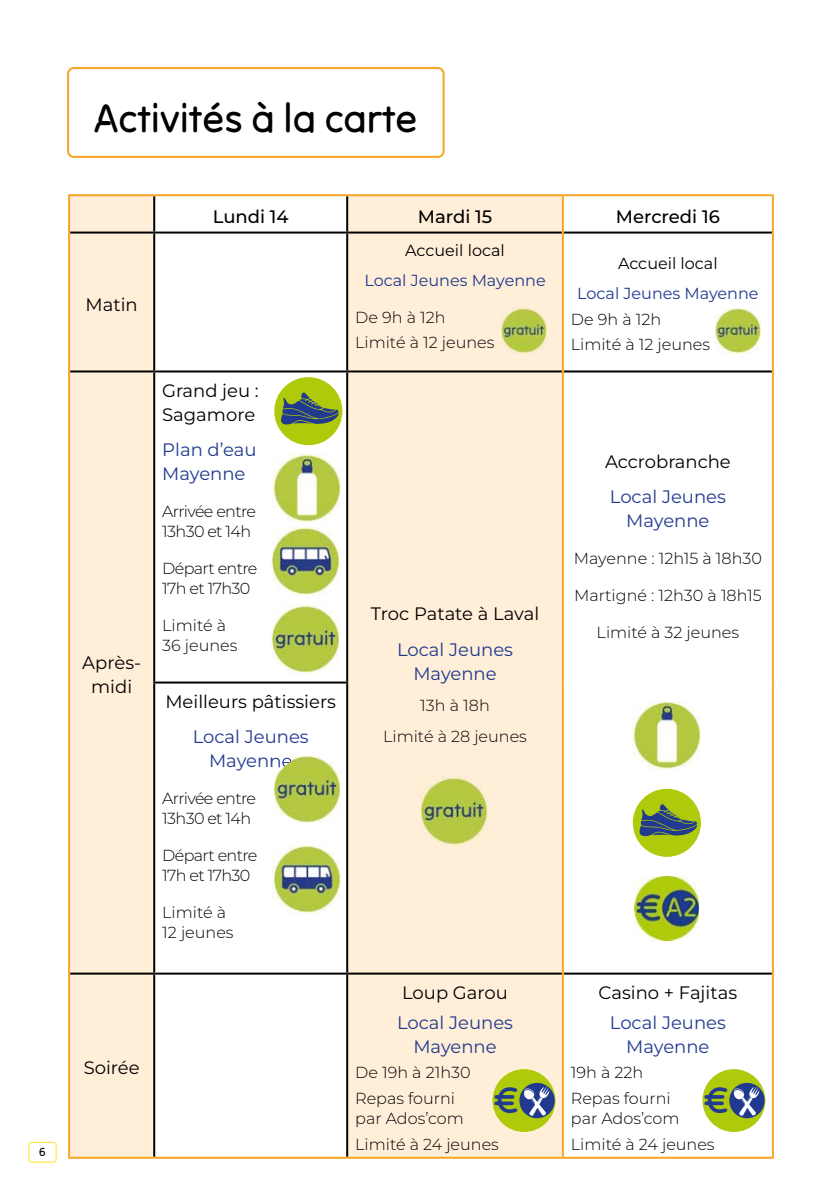
<style>
.page{position:relative;width:840px;height:1191px;background:#fff}
.page>*{position:absolute;margin:0;border:0;box-sizing:border-box;transform-origin:0 0}
.t1{font:40.6px "Tilt Neon";color:#213a8f}
.t2{font:40px "Tilt Neon";color:#000}
.t3{font:18px/24px "Montserrat";color:#000;text-align:center}
.t4{font:18px/24px "Montserrat";color:#213a8f;text-align:center}
.t5{font:500 18px "Montserrat";color:#000}
.t6{font:300 16px/25.6px "Montserrat";color:#000}
.t7{font:300 16px/20px "Montserrat";letter-spacing:-.04em;color:#000}
.t8{font:16px "Montserrat";color:#213a8f}
.t9{font:16px "Montserrat";color:#000}
.t10{font:12px "Tilt Neon";color:#000}
</style>
<div class="page">
<div style="left:28px;top:1141px;width:29px;height:21px;border:1px solid #ffe427;border-radius:3px"></div>
<svg style="left:70px;top:196px;width:491px;height:960px;fill:#ffeed8"></svg>
<hr style="left:153px;top:196px;width:2px;height:35px;background:#000">
<hr style="left:346px;top:196px;width:2px;height:35px;background:#000">
<hr style="left:70px;top:231px;width:84px;height:2px;background:#000">
<hr style="left:154px;top:231px;width:193px;height:2px;background:#000">
<hr style="left:153px;top:233px;width:2px;height:137px;background:#000">
<hr style="left:347px;top:231px;width:214px;height:2px;background:#000">
<hr style="left:346px;top:233px;width:2px;height:137px;background:#000">
<hr style="left:563px;top:231px;width:208px;height:2px;background:#000">
<hr style="left:70px;top:370px;width:84px;height:2px;background:#000">
<hr style="left:154px;top:370px;width:193px;height:2px;background:#000">
<hr style="left:153px;top:372px;width:2px;height:309px;background:#000">
<hr style="left:347px;top:370px;width:214px;height:2px;background:#000">
<hr style="left:346px;top:372px;width:2px;height:309px;background:#000">
<hr style="left:563px;top:370px;width:208px;height:2px;background:#000">
<hr style="left:153px;top:681px;width:195px;height:2px;background:#000">
<hr style="left:153px;top:683px;width:2px;height:289px;background:#000">
<hr style="left:346px;top:683px;width:2px;height:289px;background:#000">
<hr style="left:70px;top:972px;width:84px;height:2px;background:#000">
<hr style="left:154px;top:972px;width:193px;height:2px;background:#000">
<hr style="left:153px;top:974px;width:2px;height:182px;background:#000">
<hr style="left:347px;top:972px;width:214px;height:2px;background:#000">
<hr style="left:346px;top:974px;width:2px;height:182px;background:#000">
<hr style="left:563px;top:972px;width:208px;height:2px;background:#000">
<hr style="left:68px;top:194px;width:86px;height:2px;background:#f7a523">
<hr style="left:68px;top:196px;width:2px;height:36px;background:#f7a523">
<hr style="left:154px;top:194px;width:193px;height:2px;background:#f7a523">
<hr style="left:347px;top:194px;width:215px;height:2px;background:#f7a523">
<hr style="left:562px;top:194px;width:211px;height:2px;background:#f7a523">
<hr style="left:561px;top:196px;width:2px;height:36px;background:#f7a523">
<hr style="left:771px;top:196px;width:2px;height:36px;background:#f7a523">
<hr style="left:68px;top:232px;width:2px;height:139px;background:#f7a523">
<hr style="left:561px;top:232px;width:2px;height:139px;background:#f7a523">
<hr style="left:771px;top:232px;width:2px;height:139px;background:#f7a523">
<hr style="left:68px;top:371px;width:2px;height:311px;background:#f7a523">
<hr style="left:68px;top:682px;width:2px;height:291px;background:#f7a523">
<hr style="left:561px;top:371px;width:2px;height:311px;background:#f7a523">
<hr style="left:771px;top:371px;width:2px;height:311px;background:#f7a523">
<hr style="left:561px;top:682px;width:2px;height:291px;background:#f7a523">
<hr style="left:771px;top:682px;width:2px;height:291px;background:#f7a523">
<hr style="left:68px;top:973px;width:2px;height:183px;background:#f7a523">
<hr style="left:561px;top:973px;width:2px;height:183px;background:#f7a523">
<hr style="left:771px;top:973px;width:2px;height:183px;background:#f7a523">
<hr style="left:68px;top:1156px;width:86px;height:2px;background:#f7a523">
<hr style="left:154px;top:1156px;width:193px;height:2px;background:#f7a523">
<hr style="left:347px;top:1156px;width:215px;height:2px;background:#f7a523">
<hr style="left:562px;top:1156px;width:211px;height:2px;background:#f7a523">
<img style="left:271px;top:605px;width:68px;height:68px">
<img style="left:420px;top:777px;width:68px;height:68px">
<img style="left:273px;top:754px;width:68px;height:69px">
<img style="left:273px;top:754px;width:18px;height:17px">
<img style="left:271px;top:527px;width:68px;height:68px">
<img style="left:273px;top:845px;width:68px;height:68px">
<div style="left:67px;top:67px;width:377px;height:91px;border:2px solid #f7a523;border-radius:6px"></div>
<img style="left:632px;top:701px;width:68px;height:68px">
<img style="left:273px;top:454px;width:68px;height:68px">
<div style="left:632px;top:789px;width:68px;height:68px;background:#afca0b;border-radius:50%"></div>
<svg style="left:638px;top:804px;width:58px;height:32px"></svg>
<div style="left:274px;top:377px;width:68px;height:68px;background:#afca0b;border-radius:50%"></div>
<svg style="left:280px;top:392px;width:58px;height:33px"></svg>
<img style="left:501px;top:308px;width:45px;height:45px">
<img style="left:715px;top:308px;width:45px;height:45px">
<div style="left:492px;top:1069px;width:63px;height:63px;background:#afca0b;border-radius:50%"></div>
<svg style="left:519px;top:1082px;width:35px;height:36px"></svg>
<svg style="left:523px;top:1087px;width:26px;height:29px"></svg>
<div style="left:702px;top:1069px;width:63px;height:63px;background:#afca0b;border-radius:50%"></div>
<svg style="left:728px;top:1082px;width:36px;height:36px"></svg>
<svg style="left:732px;top:1087px;width:27px;height:29px"></svg>
<img style="left:634px;top:876px;width:64px;height:64px">
<p class="t10" style="left:39px;top:1142px;width:8px">6</p>
<h2 class="t2" style="left:93px;top:85px;width:325px">Activités à la carte</h2>
<p class="t3" style="left:85px;top:292px;width:54px">Matin</p>
<p class="t3" style="left:82px;top:650px;width:60px">Après&shy;midi</p>
<p class="t3" style="left:84px;top:1055px;width:57px">Soirée</p>
<p class="t5" style="left:213px;top:204px;width:77px">Lundi 14</p>
<p class="t5" style="left:417px;top:204px;width:76px">Mardi 15</p>
<p class="t5" style="left:615px;top:204px;width:105px">Mercredi 16</p>
<p class="t3" style="left:162px;top:378px;width:98px;text-align:left">Grand jeu :<br>Sagamore</p>
<p class="t4" style="left:162px;top:437px;width:96px;text-align:left">Plan d’eau<br>Mayenne</p>
<p class="t7" style="left:162px;top:501px;width:95px">Arrivée entre<br>13h30 et 14h</p>
<p class="t7" style="left:162px;top:558px;width:97px">Départ entre<br>17h et 17h30</p>
<p class="t6" style="left:162px;top:615px;width:77px;line-height:20px">Limité à<br>36 jeunes</p>
<p class="t3" style="left:165px;top:689px;width:172px">Meilleurs pâtissiers</p>
<p class="t4" style="left:193px;top:724px;width:117px">Local Jeunes<br>Mayenne</p>
<p class="t7" style="left:162px;top:788px;width:95px">Arrivée entre<br>13h30 et 14h</p>
<p class="t7" style="left:162px;top:845px;width:97px">Départ entre<br>17h et 17h30</p>
<p class="t6" style="left:162px;top:902px;width:73px;line-height:20px">Limité à<br>12 jeunes</p>
<p class="t9" style="left:405px;top:239px;width:101px">Accueil local</p>
<p class="t8" style="left:364px;top:269px;width:183px">Local Jeunes Mayenne</p>
<p class="t6" style="left:355px;top:304px;width:141px">De 9h à 12h<br>Limité à 12 jeunes</p>
<p class="t9" style="left:617px;top:252px;width:101px">Accueil local</p>
<p class="t8" style="left:577px;top:282px;width:183px">Local Jeunes Mayenne</p>
<p class="t6" style="left:570px;top:305px;width:141px">De 9h à 12h<br>Limité à 12 jeunes</p>
<p class="t3" style="left:370px;top:601px;width:170px">Troc Patate à Laval</p>
<p class="t4" style="left:397px;top:636px;width:117px">Local Jeunes<br>Mayenne</p>
<p class="t6" style="left:383px;top:689px;width:145px;line-height:31.4px;text-align:center">13h à 18h<br>Limité à 28 jeunes</p>
<p class="t3" style="left:604px;top:448px;width:127px">Accrobranche</p>
<p class="t4" style="left:609px;top:484px;width:117px">Local Jeunes<br>Mayenne</p>
<p class="t6" style="left:573px;top:545px;width:189px">Mayenne : 12h15 à 18h30</p>
<p class="t6" style="left:573px;top:582px;width:189px">Martigné : 12h30 à 18h15</p>
<p class="t6" style="left:596px;top:619px;width:144px">Limité à 32 jeunes</p>
<p class="t3" style="left:598px;top:980px;width:140px">Casino + Fajitas</p>
<p class="t4" style="left:609px;top:1009px;width:117px">Local Jeunes<br>Mayenne</p>
<p class="t6" style="left:570px;top:1059px;width:101px">19h à 22h<br>Repas fourni</p>
<p class="t6" style="left:570px;top:1105px;width:145px">par Ados’com<br>Limité à 24 jeunes</p>
<p class="t3" style="left:402px;top:980px;width:107px">Loup Garou</p>
<p class="t4" style="left:397px;top:1009px;width:117px">Local Jeunes<br>Mayenne</p>
<p class="t6" style="left:355px;top:1059px;width:117px">De 19h à 21h30<br>Repas fourni</p>
<p class="t6" style="left:355px;top:1105px;width:145px">par Ados’com<br>Limité à 24 jeunes</p>
<h1 class="t1" style="left:493px;top:1066px;width:26px">€</h1>
<h1 class="t1" style="left:703px;top:1066px;width:26px">€</h1>
</div>
